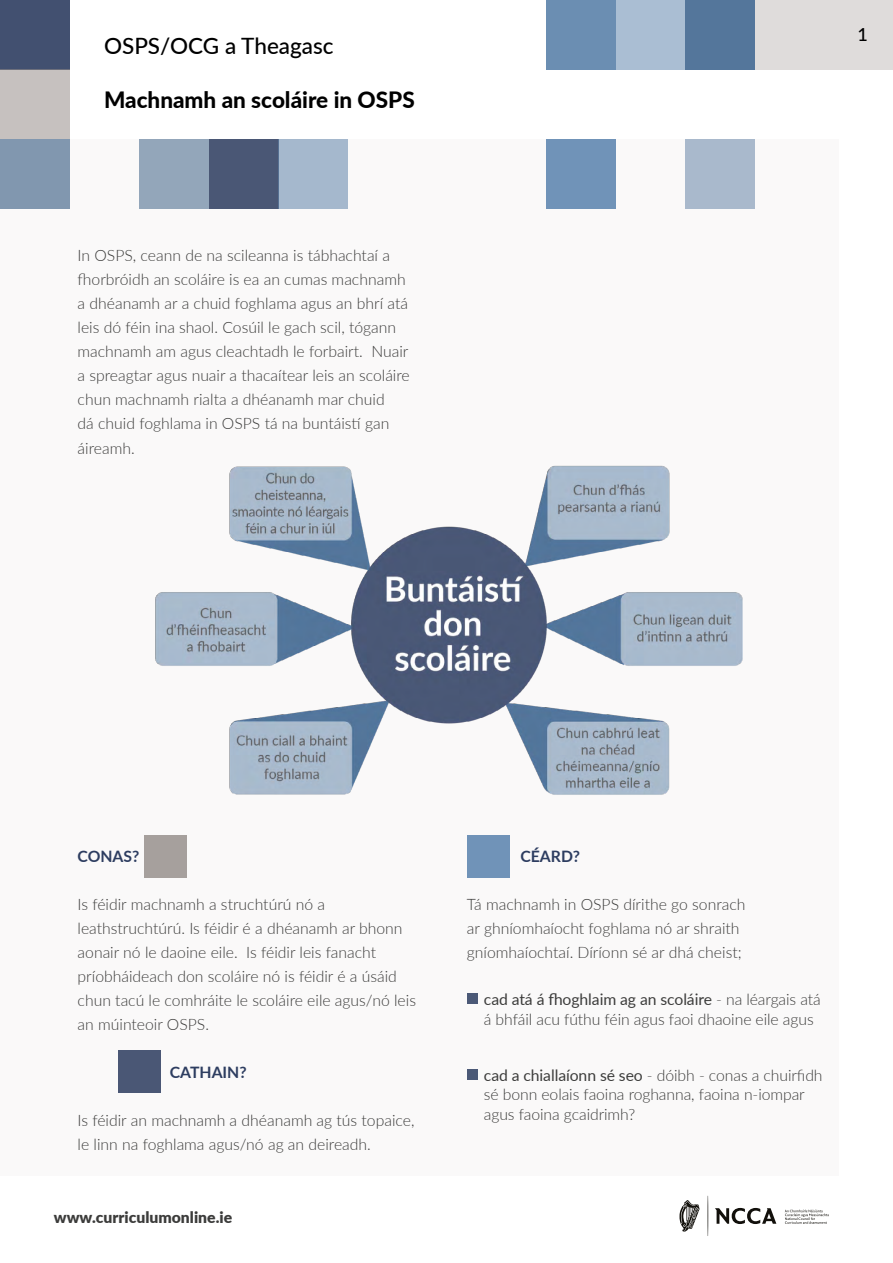
<style>
.page{position:relative;width:893px;height:1263px;background:#fff}
.page>*{position:absolute;margin:0;border:0;box-sizing:border-box;transform-origin:0 0}
.t1{font:800 22.5px "Lato";color:#000}
.t2{font:500 22.5px "Lato";color:#000}
.t3{font:500 18px "Lato";color:#000}
.t4{font:300 15.75px/24px "Lato";color:#3c3c3b}
.t5{font:900 15.75px "Lato";color:#3c3c3b}
.t6{font:700 15.75px "Lato";color:#2d3d60}
.s1{font-weight:400}
</style>
<div class="page">
<div style="left:0;top:139px;width:839px;height:1036px;background:#faf9f9"></div>
<svg style="left:707px;top:1196px;width:1px;height:40px"></svg>
<svg style="left:679px;top:1200px;width:21px;height:31px"></svg>
<svg style="left:715px;top:1208px;width:61px;height:16px"></svg>
<svg style="left:785px;top:1209px;width:44px;height:15px"></svg>
<div style="left:546px;top:139px;width:70px;height:69px;background:#7093b8"></div>
<div style="left:0;top:0;width:70px;height:70px;background:#425070"></div>
<div style="left:755px;top:0;width:137px;height:70px;background:#dfdcdb"></div>
<div style="left:209px;top:139px;width:69px;height:70px;background:#4a5775"></div>
<div style="left:278px;top:139px;width:70px;height:69px;background:#a5b8cd"></div>
<div style="left:139px;top:139px;width:70px;height:70px;background:#93a6ba"></div>
<div style="left:616px;top:0;width:69px;height:70px;background:#aabed3"></div>
<div style="left:0;top:139px;width:70px;height:70px;background:#8197af"></div>
<div style="left:546px;top:0;width:70px;height:70px;background:#6a8db2"></div>
<div style="left:685px;top:0;width:70px;height:70px;background:#54769b"></div>
<div style="left:0;top:69px;width:70px;height:70px;background:#c6c1bf"></div>
<div style="left:685px;top:139px;width:70px;height:69px;background:#a9b9cc"></div>
<img style="left:118px;top:202px;width:637px;height:891px">
<div style="left:467px;top:993px;width:10px;height:11px;background:#4b5977"></div>
<div style="left:467px;top:1069px;width:10px;height:11px;background:#4b5977"></div>
<h1 class="t2" style="left:104px;top:30px;width:231px">OSPS/OCG a Theagasc</h1>
<h1 class="t1" style="left:104px;top:83px;width:312px">Machnamh an scoláire in OSPS</h1>
<p class="t4" style="left:78px;top:243px;width:334px">In OSPS, ceann de na scileanna is tábhachtaí a fhorbróidh an scoláire is ea an cumas machnamh a dhéanamh ar a chuid foghlama agus an bhrí atá leis dó féin ina shaol. Cosúil le gach scil, tógann machnamh am agus cleachtadh le forbairt. Nuair a spreagtar agus nuair a thacaítear leis an scoláire chun machnamh rialta a dhéanamh mar chuid<br>dá chuid foghlama in OSPS tá na buntáistí gan áireamh.</p>
<p class="t3" style="left:857px;top:21px;width:12px">1</p>
<p class="t6" style="left:78px;top:844px;width:63px">CONAS?</p>
<p class="t4" style="left:78px;top:891px;width:340px">Is féidir machnamh a struchtúrú nó a leathstruchtúrú. Is féidir é a dhéanamh ar bhonn aonair nó le daoine eile. Is féidir leis fanacht príobháideach don scoláire nó is féidir é a úsáid chun tacú le comhráite le scoláire eile agus/nó leis an múinteoir OSPS.</p>
<p class="t6" style="left:170px;top:1060px;width:78px">CATHAIN?</p>
<p class="t4" style="left:78px;top:1107px;width:338px">Is féidir an machnamh a dhéanamh ag tús topaice, le linn na foghlama agus/nó ag an deireadh.</p>
<p class="t5" style="left:54px;top:1206px;width:180px">www.curriculumonline.ie</p>
<p class="t6" style="left:520px;top:844px;width:61px">CÉARD?</p>
<p class="t4" style="left:467px;top:891px;width:280px">Tá machnamh in OSPS dírithe go sonrach ar ghníomhaíocht foghlama nó ar shraith gníomhaíochtaí. Díríonn sé ar dhá cheist;</p>
<p class="t4" style="left:484px;top:989px;width:338px;line-height:19.5px;text-indent:-17px"><span class="s1">• cad atá á fhoghlaim ag an scoláire</span> - na léargais atá á bhfáil acu fúthu féin agus faoi dhaoine eile agus</p>
<p class="t4" style="left:484px;top:1065px;width:340px;line-height:19.5px;text-indent:-17px"><span class="s1">• cad a chiallaíonn sé seo</span> - dóibh - conas a chuirfidh sé bonn eolais faoina roghanna, faoina n-iompar agus faoina gcaidrimh?</p>
</div>
